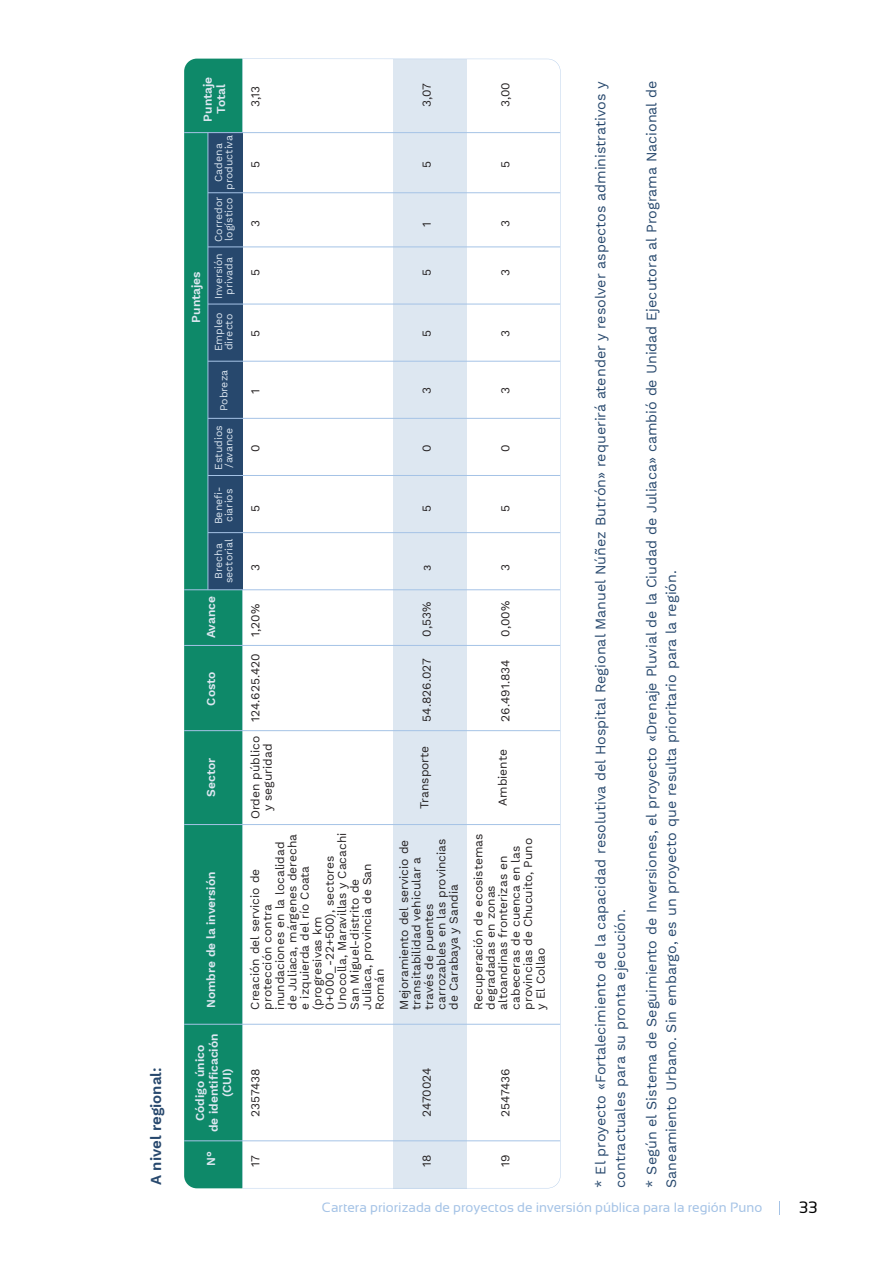
<style>
.page{position:relative;width:893px;height:1263px;background:#fff}
.page>*{position:absolute;margin:0;border:0;box-sizing:border-box;transform-origin:0 0}
.t1{font:16.5px "Sansation";color:#000001}
.t2{font:600 15px "Work Sans";color:#27486d}
.t3{font:14.25px/19.5px "Work Sans";color:#27486d}
.t4{font:13.5px "Sansation";color:#a5c3e6}
.t5{font:12px/12.5px "Work Sans";color:#231f20}
.t6{font:600 12px/13.5px "Work Sans";color:#dde7f1;text-align:center}
.t7{font:12px "Work Sans";letter-spacing:-.025em;color:#231f20}
.t8{font:10.5px/10.5px "Work Sans";color:#dde7f1}
</style>
<div class="page">
<svg style="left:242px;top:59px;width:318px;height:1129px"></svg>
<div style="left:184px;top:59px;width:58px;height:1129px;background:#0e8969"></div>
<hr style="left:184px;top:1140px;width:376px;height:1px;background:#a5c3e6">
<hr style="left:184px;top:1024px;width:376px;height:1px;background:#a5c3e6">
<hr style="left:184px;top:824px;width:376px;height:1px;background:#a5c3e6">
<hr style="left:184px;top:730px;width:376px;height:1px;background:#a5c3e6">
<hr style="left:184px;top:645px;width:376px;height:1px;background:#a5c3e6">
<div style="left:208px;top:133px;width:34px;height:457px;background:#27486d"></div>
<hr style="left:208px;top:133px;width:1px;height:457px;background:#a5c3e6">
<hr style="left:184px;top:589px;width:376px;height:1px;background:#a5c3e6">
<hr style="left:208px;top:532px;width:352px;height:1px;background:#a5c3e6">
<hr style="left:208px;top:475px;width:352px;height:1px;background:#a5c3e6">
<hr style="left:208px;top:418px;width:352px;height:1px;background:#a5c3e6">
<hr style="left:208px;top:361px;width:352px;height:1px;background:#a5c3e6">
<hr style="left:208px;top:304px;width:352px;height:1px;background:#a5c3e6">
<hr style="left:208px;top:247px;width:352px;height:1px;background:#a5c3e6">
<hr style="left:208px;top:192px;width:352px;height:1px;background:#a5c3e6">
<hr style="left:184px;top:132px;width:376px;height:1px;background:#a5c3e6">
<svg style="left:779px;top:1201px;width:1px;height:13px"></svg>
<p class="t2" style="left:147px;top:1185px;width:119px;rotate:-90deg">A nivel regional:</p>
<p class="t6" style="left:201px;top:122px;width:47px;rotate:-90deg">Puntaje<br>Total</p>
<p class="t8" style="left:214px;top:190px;width:56px;text-align:center;rotate:-90deg">Cadena productiva</p>
<p class="t6" style="left:190px;top:323px;width:53px;rotate:-90deg">Puntajes</p>
<p class="t8" style="left:214px;top:242px;width:47px;rotate:-90deg">Corredor logístico</p>
<p class="t8" style="left:214px;top:299px;width:48px;text-align:center;rotate:-90deg">Inversión privada</p>
<p class="t8" style="left:214px;top:351px;width:41px;rotate:-90deg">Empleo directo</p>
<p class="t8" style="left:219px;top:411px;width:43px;rotate:-90deg">Pobreza</p>
<p class="t8" style="left:214px;top:470px;width:46px;rotate:-90deg">Estudios /avance</p>
<p class="t8" style="left:214px;top:524px;width:39px;rotate:-90deg">Benefi&shy;ciarios</p>
<p class="t8" style="left:214px;top:583px;width:46px;text-align:center;rotate:-90deg">Brecha sectorial</p>
<p class="t6" style="left:205px;top:638px;width:44px;rotate:-90deg">Avance</p>
<p class="t6" style="left:205px;top:705px;width:36px;rotate:-90deg">Costo</p>
<p class="t6" style="left:205px;top:797px;width:40px;rotate:-90deg">Sector</p>
<p class="t6" style="left:205px;top:1008px;width:138px;rotate:-90deg">Nombre de la inversión</p>
<p class="t6" style="left:194px;top:1132px;width:100px;rotate:-90deg">Código único<br>de identificación (CUI)</p>
<p class="t6" style="left:205px;top:1166px;width:16px;rotate:-90deg">N°</p>
<p class="t5" style="left:250px;top:107px;width:22px;rotate:-90deg">3,13</p>
<p class="t5" style="left:421px;top:107px;width:25px;rotate:-90deg">3,07</p>
<p class="t5" style="left:500px;top:107px;width:26px;rotate:-90deg">3,00</p>
<p class="t5" style="left:250px;top:168px;width:8px;rotate:-90deg">5</p>
<p class="t5" style="left:421px;top:168px;width:8px;rotate:-90deg">5</p>
<p class="t5" style="left:500px;top:168px;width:8px;rotate:-90deg">5</p>
<p class="t5" style="left:250px;top:227px;width:8px;rotate:-90deg">3</p>
<p class="t5" style="left:421px;top:227px;width:6px;rotate:-90deg">1</p>
<p class="t5" style="left:500px;top:227px;width:8px;rotate:-90deg">3</p>
<p class="t5" style="left:250px;top:276px;width:8px;rotate:-90deg">5</p>
<p class="t5" style="left:421px;top:276px;width:8px;rotate:-90deg">5</p>
<p class="t5" style="left:500px;top:276px;width:8px;rotate:-90deg">3</p>
<p class="t5" style="left:250px;top:337px;width:8px;rotate:-90deg">5</p>
<p class="t5" style="left:421px;top:337px;width:8px;rotate:-90deg">5</p>
<p class="t5" style="left:500px;top:337px;width:8px;rotate:-90deg">3</p>
<p class="t5" style="left:250px;top:394px;width:6px;rotate:-90deg">1</p>
<p class="t5" style="left:421px;top:394px;width:8px;rotate:-90deg">3</p>
<p class="t5" style="left:500px;top:394px;width:8px;rotate:-90deg">3</p>
<p class="t5" style="left:250px;top:452px;width:9px;rotate:-90deg">0</p>
<p class="t5" style="left:421px;top:452px;width:9px;rotate:-90deg">0</p>
<p class="t5" style="left:500px;top:452px;width:9px;rotate:-90deg">0</p>
<p class="t5" style="left:250px;top:512px;width:8px;rotate:-90deg">5</p>
<p class="t5" style="left:421px;top:512px;width:8px;rotate:-90deg">5</p>
<p class="t5" style="left:500px;top:512px;width:8px;rotate:-90deg">5</p>
<p class="t5" style="left:250px;top:571px;width:8px;rotate:-90deg">3</p>
<p class="t5" style="left:421px;top:571px;width:8px;rotate:-90deg">3</p>
<p class="t5" style="left:500px;top:571px;width:8px;rotate:-90deg">3</p>
<p class="t5" style="left:250px;top:637px;width:34px;rotate:-90deg">1,20%</p>
<p class="t5" style="left:421px;top:637px;width:36px;rotate:-90deg">0,53%</p>
<p class="t5" style="left:500px;top:637px;width:37px;rotate:-90deg">0,00%</p>
<p class="t5" style="left:250px;top:722px;width:70px;rotate:-90deg">124.625.420</p>
<p class="t5" style="left:421px;top:722px;width:65px;rotate:-90deg">54.826.027</p>
<p class="t5" style="left:500px;top:722px;width:63px;rotate:-90deg">26.491.834</p>
<p class="t5" style="left:250px;top:819px;width:85px;text-align:center;rotate:-90deg">Orden público y seguridad</p>
<p class="t5" style="left:419px;top:809px;width:65px;rotate:-90deg">Transporte</p>
<p class="t5" style="left:497px;top:806px;width:58px;rotate:-90deg">Ambiente</p>
<p class="t5" style="left:249px;top:1009px;width:178px;rotate:-90deg">Creación del servicio de protección contra inundaciones en la localidad de Juliaca, márgenes derecha e izquierda del río Coata (progresivas km<br>0+000_-22+500), sectores<br>Unocolla, Maravillas y Cacachi<br>San Miguel-distrito de<br>Juliaca, provincia de San<br>Román</p>
<p class="t5" style="left:398px;top:1009px;width:173px;rotate:-90deg">Mejoramiento del servicio de transitabilidad vehicular a través de puentes carrozables en las provincias de Carabaya y Sandia</p>
<p class="t5" style="left:473px;top:1009px;width:177px;rotate:-90deg">Recuperación de ecosistemas degradadas en zonas altoandinas fronterizas en cabeceras de cuenca en las provincias de Chucuito, Puno y El Collao</p>
<p class="t5" style="left:250px;top:1117px;width:50px;rotate:-90deg">2357438</p>
<p class="t7" style="left:420px;top:1117px;width:50px;rotate:-90deg">2470024</p>
<p class="t5" style="left:500px;top:1117px;width:50px;rotate:-90deg">2547436</p>
<p class="t5" style="left:250px;top:1167px;width:13px;rotate:-90deg">17</p>
<p class="t5" style="left:421px;top:1167px;width:14px;rotate:-90deg">18</p>
<p class="t5" style="left:500px;top:1167px;width:14px;rotate:-90deg">19</p>
<p class="t3" style="left:591px;top:1187px;width:1107px;rotate:-90deg">* El proyecto «Fortalecimiento de la capacidad resolutiva del Hospital Regional Manuel Núñez Butrón» requerirá atender y resolver aspectos administrativos y contractuales para su pronta ejecución.</p>
<p class="t3" style="left:642px;top:1187px;width:1108px;rotate:-90deg">* Según el Sistema de Seguimiento de Inversiones, el proyecto «Drenaje Pluvial de la Ciudad de Juliaca» cambió de Unidad Ejecutora al Programa Nacional de<br>Saneamiento Urbano. Sin embargo, es un proyecto que resulta prioritario para la región.</p>
<p class="t4" style="left:322px;top:1200px;width:442px">Cartera priorizada de proyectos de inversión pública para la región Puno</p>
<h1 class="t1" style="left:799px;top:1198px;width:20px">33</h1>
</div>
